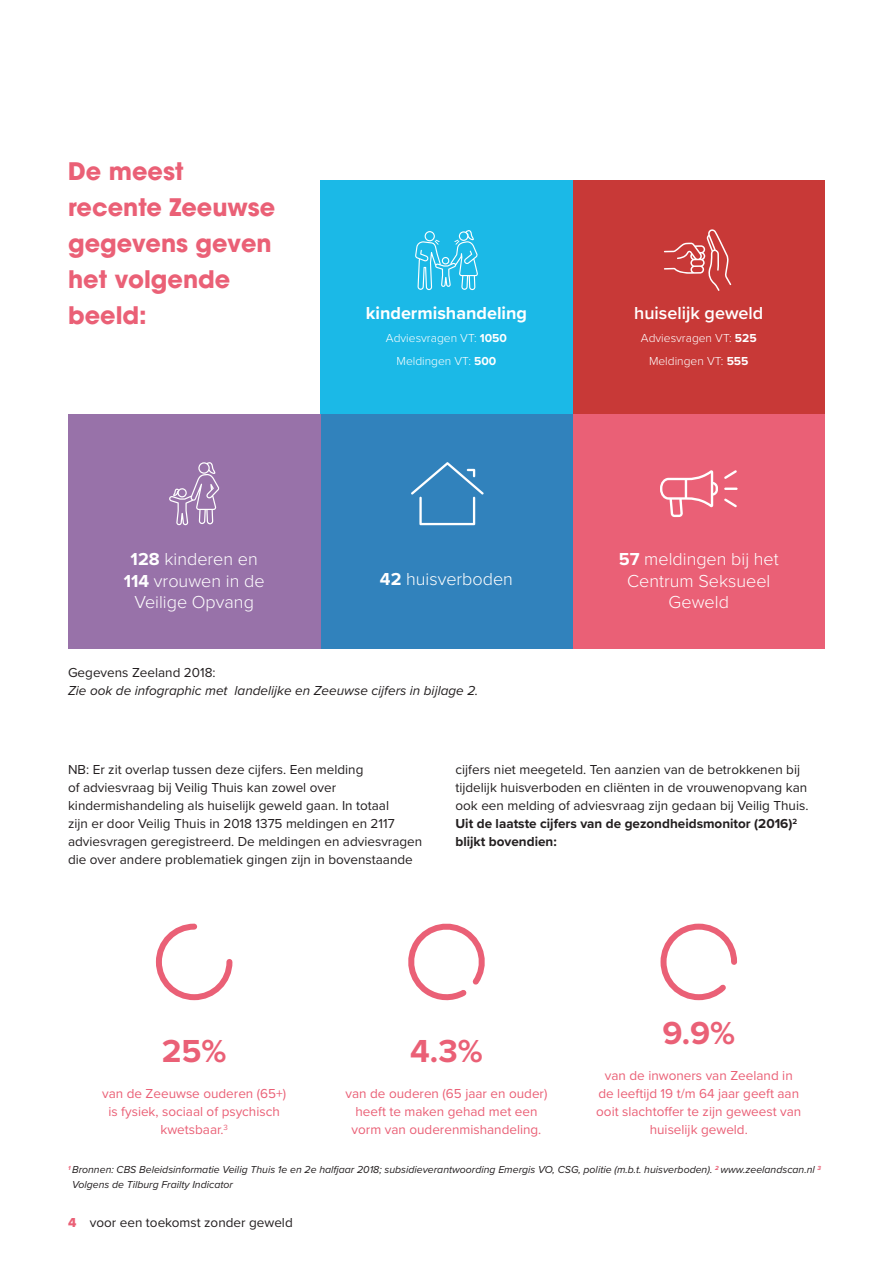
<style>
.page{position:relative;width:893px;height:1263px;background:#fff}
.page>*{position:absolute;margin:0;border:0;box-sizing:border-box;transform-origin:0 0}
.t1{font:700 33px "Proxima Nova";color:#ea6076}
.t2{font:700 24px/36px "ITC Avant Garde Pro";color:#ea6076}
.t3{font:300 18px/21.6px "Proxima Nova";color:#fff;text-align:center}
.t4{font:700 18px "Proxima Nova";color:#fff}
.t5{font:600 18px "Proxima Nova";color:#fff}
.t6{font:13.5px/18px "Proxima Nova";color:#231f20}
.t7{font:13.5px/18px "Proxima Nova";color:#ea6076;text-align:center}
.t8{font:italic 13.5px "Proxima Nova";color:#231f20}
.t9{font:300 12px "Proxima Nova";color:#fff}
.body_text{font:italic 10.5px/15px "Proxima Nova";color:#231f20}
.s1{font-weight:700}
.s2{font-family:"Proxima Nova Extrabld";color:#ea6076}
</style>
<div class="page">
<div style="left:573px;top:180px;width:252px;height:234px;background:#c83937"></div>
<div style="left:320px;top:180px;width:253px;height:234px;background:#1bb9e7"></div>
<div style="left:573px;top:414px;width:252px;height:234px;background:#ea6076"></div>
<div style="left:320px;top:414px;width:253px;height:234px;background:#3182bc"></div>
<div style="left:68px;top:414px;width:252px;height:234px;background:#9872a9"></div>
<svg style="left:155px;top:923px;width:78px;height:78px"></svg>
<svg style="left:660px;top:923px;width:77px;height:78px"></svg>
<svg style="left:408px;top:923px;width:77px;height:78px"></svg>
<svg style="left:664px;top:229px;width:67px;height:62px"></svg>
<svg style="left:415px;top:230px;width:63px;height:60px"></svg>
<svg style="left:660px;top:470px;width:58px;height:47px"></svg>
<svg style="left:724px;top:470px;width:13px;height:9px"></svg>
<svg style="left:724px;top:488px;width:14px;height:2px"></svg>
<svg style="left:724px;top:498px;width:13px;height:9px"></svg>
<svg style="left:411px;top:462px;width:73px;height:63px"></svg>
<svg style="left:169px;top:462px;width:50px;height:63px"></svg>
<p class="t2" style="left:68px;top:153px;width:209px">De meest recente Zeeuwse gegevens geven het volgende beeld:</p>
<p class="t3" style="left:131px;top:547px;width:129px"><span class="s1">128</span> kinderen en</p>
<p class="t3" style="left:124px;top:569px;width:142px"><span class="s1">114</span> vrouwen in de<br>Veilige Opvang</p>
<p class="t4" style="left:366px;top:299px;width:163px">kindermishandeling</p>
<p class="t9" style="left:386px;top:329px;width:123px">Adviesvragen VT: <span class="s1">1050</span></p>
<p class="t9" style="left:397px;top:352px;width:101px">Meldingen VT: <span class="s1">500</span></p>
<p class="t3" style="left:380px;top:568px;width:135px"><span class="s1">42</span> huisverboden</p>
<p class="t6" style="left:68px;top:663px;width:149px">Gegevens Zeeland 2018:</p>
<p class="t8" style="left:68px;top:680px;width:412px">Zie ook de infographic met landelijke en Zeeuwse cijfers in bijlage 2.</p>
<p class="t5" style="left:634px;top:299px;width:131px">huiselijk geweld</p>
<p class="t9" style="left:641px;top:329px;width:117px">Adviesvragen VT: <span class="s1">525</span></p>
<p class="t9" style="left:649px;top:352px;width:101px">Meldingen VT: <span class="s1">555</span></p>
<p class="t3" style="left:619px;top:547px;width:161px"><span class="s1">57</span> meldingen bij het<br>Centrum Seksueel<br>Geweld</p>
<p class="t6" style="left:68px;top:760px;width:356px">NB: Er zit overlap tussen deze cijfers. Een melding<br>of adviesvraag bij Veilig Thuis kan zowel over kindermishandeling als huiselijk geweld gaan. In totaal<br>zijn er door Veilig Thuis in 2018 1375 meldingen en 2117 adviesvragen geregistreerd. De meldingen en adviesvragen die over andere problematiek gingen zijn in bovenstaande</p>
<p class="t6" style="left:455px;top:760px;width:354px">cijfers niet meegeteld. Ten aanzien van de betrokkenen bij tijdelijk huisverboden en cliënten in de vrouwenopvang kan ook een melding of adviesvraag zijn gedaan bij Veilig Thuis.<br><span class="s1">Uit de laatste cijfers van de gezondheidsmonitor (2016)</span><sup>2 </sup><span class="s1">blijkt bovendien:</span></p>
<p class="t1" style="left:162px;top:1026px;width:66px">25%</p>
<p class="t7" style="left:102px;top:1084px;width:186px">van de Zeeuwse ouderen (65+) is fysiek, sociaal of psychisch kwetsbaar.<sup>3</sup></p>
<p class="t1" style="left:410px;top:1026px;width:74px">4.3%</p>
<p class="t7" style="left:346px;top:1084px;width:203px">van de ouderen (65 jaar en ouder) heeft te maken gehad met een vorm van ouderenmishandeling.</p>
<p class="t1" style="left:662px;top:1008px;width:74px">9.9%</p>
<p class="t7" style="left:596px;top:1066px;width:207px">van de inwoners van Zeeland in de leeftijd 19 t/m 64 jaar geeft aan ooit slachtoffer te zijn geweest van huiselijk geweld.</p>
<p class="body_text" style="left:72px;top:1162px;width:751px;text-indent:-4px"><sup>1</sup> Bronnen: CBS Beleidsinformatie Veilig Thuis 1e en 2e halfjaar 2018; subsidieverantwoording Emergis VO, CSG, politie (m.b.t. huisverboden). <sup>2</sup> www.zeelandscan.nl <sup>3<br></sup>Volgens de Tilburg Frailty Indicator</p>
<p class="t6" style="left:68px;top:1213px;width:226px"><span class="s2">4</span> voor een toekomst zonder geweld</p>
</div>
